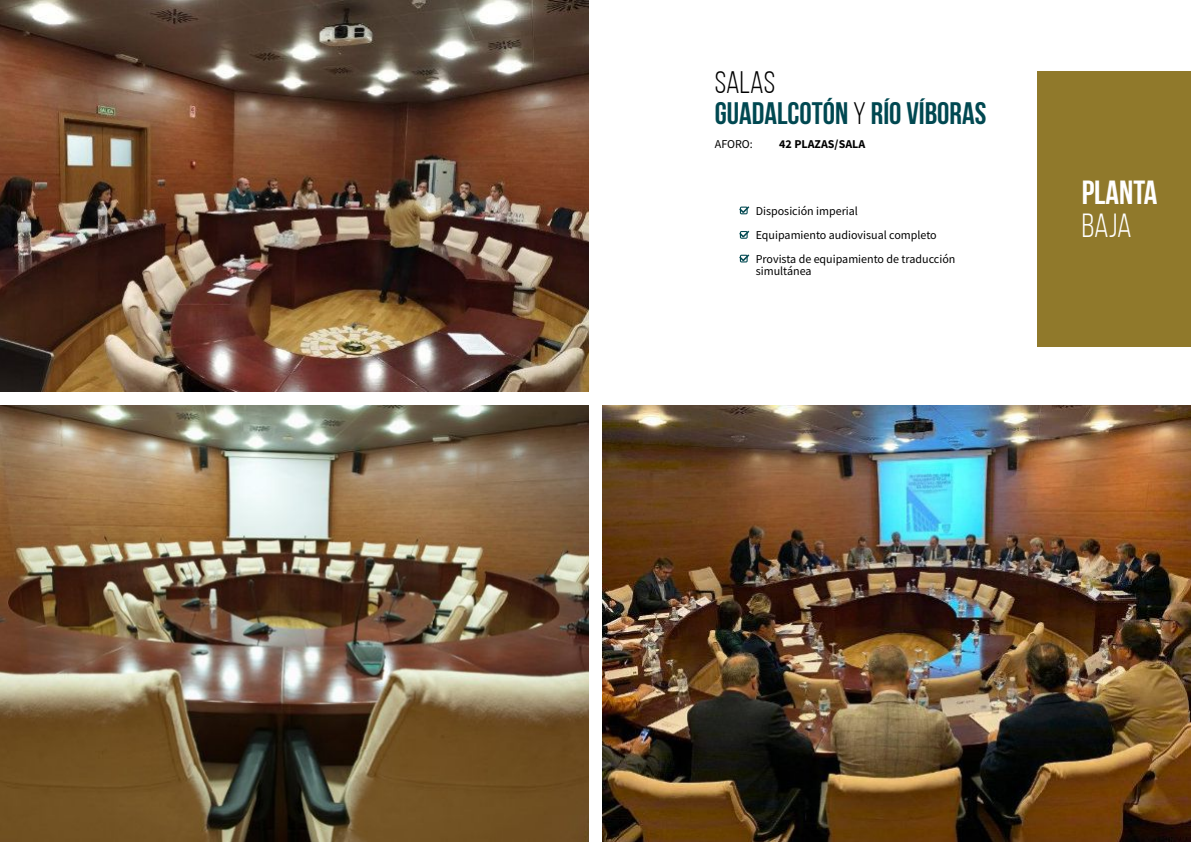
<style>
.page{position:relative;width:1191px;height:842px;background:#fff}
.page>*{position:absolute;margin:0;border:0;box-sizing:border-box;transform-origin:0 0}
.t1{font:700 33.4px "Bebas Neue";color:#fff}
.t2{font:33.4px "Bebas Neue";color:#fff}
.t3{font:700 31px/31px "Bebas Neue";color:#004851}
.t4{font:12px/24px "Source Sans Pro";color:#000}
.t5{font:700 12px "Source Sans Pro";color:#000}
.s1{font-weight:400;color:#000}
</style>
<div class="page">
<svg style="left:739px;top:231px;width:10px;height:8px"></svg>
<svg style="left:739px;top:254px;width:10px;height:8px"></svg>
<svg style="left:739px;top:206px;width:10px;height:8px"></svg>
<img style="left:0;top:0;width:589px;height:392px">
<img style="left:0;top:405px;width:589px;height:437px">
<img style="left:602px;top:405px;width:589px;height:437px">
<div style="left:1036px;top:71px;width:155px;height:275px;background:#90792b"></div>
<h2 class="t3" style="left:715px;top:69px;width:273px"><span class="s1">SALAS<br></span>GUADALCOTÓN <span class="s1">Y</span> RÍO VÍBORAS</h2>
<p class="t4" style="left:715px;top:133px;width:40px">AFORO:</p>
<p class="t5" style="left:779px;top:139px;width:87px">42 PLAZAS/SALA</p>
<p class="t4" style="left:755px;top:200px;width:201px">Disposición imperial<br>Equipamiento audiovisual completo<br>Provista de equipamiento de traducción</p>
<p class="t4" style="left:755px;top:260px;width:57px">simultánea</p>
<h1 class="t1" style="left:1081px;top:178px;width:77px">PLANTA</h1>
<h1 class="t2" style="left:1081px;top:212px;width:52px">BAJA</h1>
</div>
